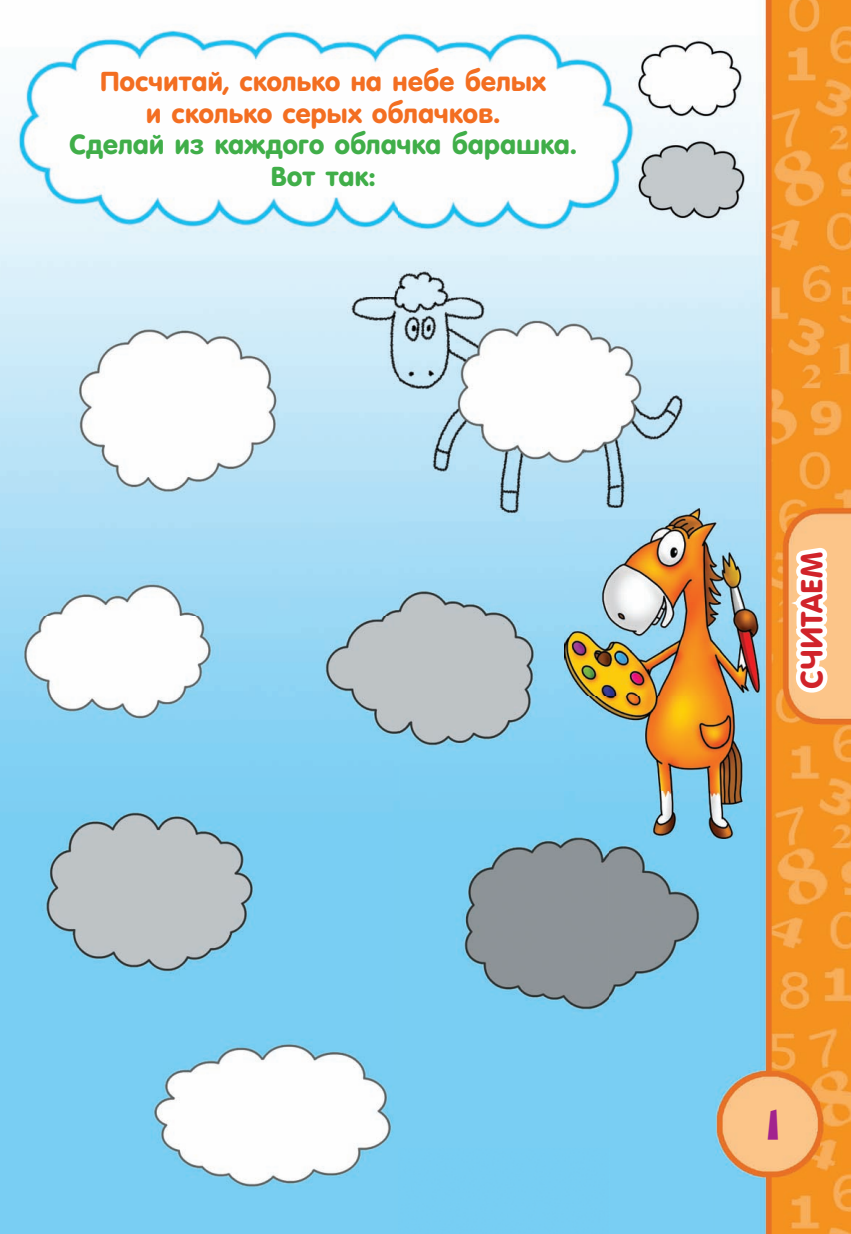
<style>
.page{position:relative;width:851px;height:1234px;background:#fff}
.page>*{position:absolute;margin:0;border:0;box-sizing:border-box;transform-origin:0 0}
.t1{font:33px "Rublik C";color:#a2238e}
.t2{font:30px "v Sans Rounded";letter-spacing:.005em;color:#d1232a}
.t3{font:27px/31.5px "v Sans Rounded";letter-spacing:-.01em;color:#f36e21;text-align:center}
.s1{color:#40ae49}
</style>
<div class="page">
<img style="left:0;top:0;width:819px;height:297px">
<img style="left:819px;top:0;width:31px;height:1233px">
<img style="left:0;top:297px;width:399px;height:936px">
<img style="left:399px;top:297px;width:420px;height:213px">
<img style="left:399px;top:510px;width:210px;height:723px">
<img style="left:714px;top:510px;width:105px;height:723px">
<img style="left:609px;top:838px;width:105px;height:395px">
<svg style="left:776px;top:543px;width:74px;height:154px"></svg>
<img style="left:564px;top:508px;width:195px;height:330px">
<p class="t3" style="left:69px;top:66px;width:509px">Посчитай, сколько на небе белых<br>и сколько серых облачков.<br><span class="s1">Сделай из каждого облачка барашка.<br>Вот так:</span></p>
<p class="t2" style="left:791px;top:689px;width:139px;rotate:-90deg">CЧИТАЕМ</p>
<p class="t1" style="left:766px;top:1110px;width:14px">1</p>
</div>
